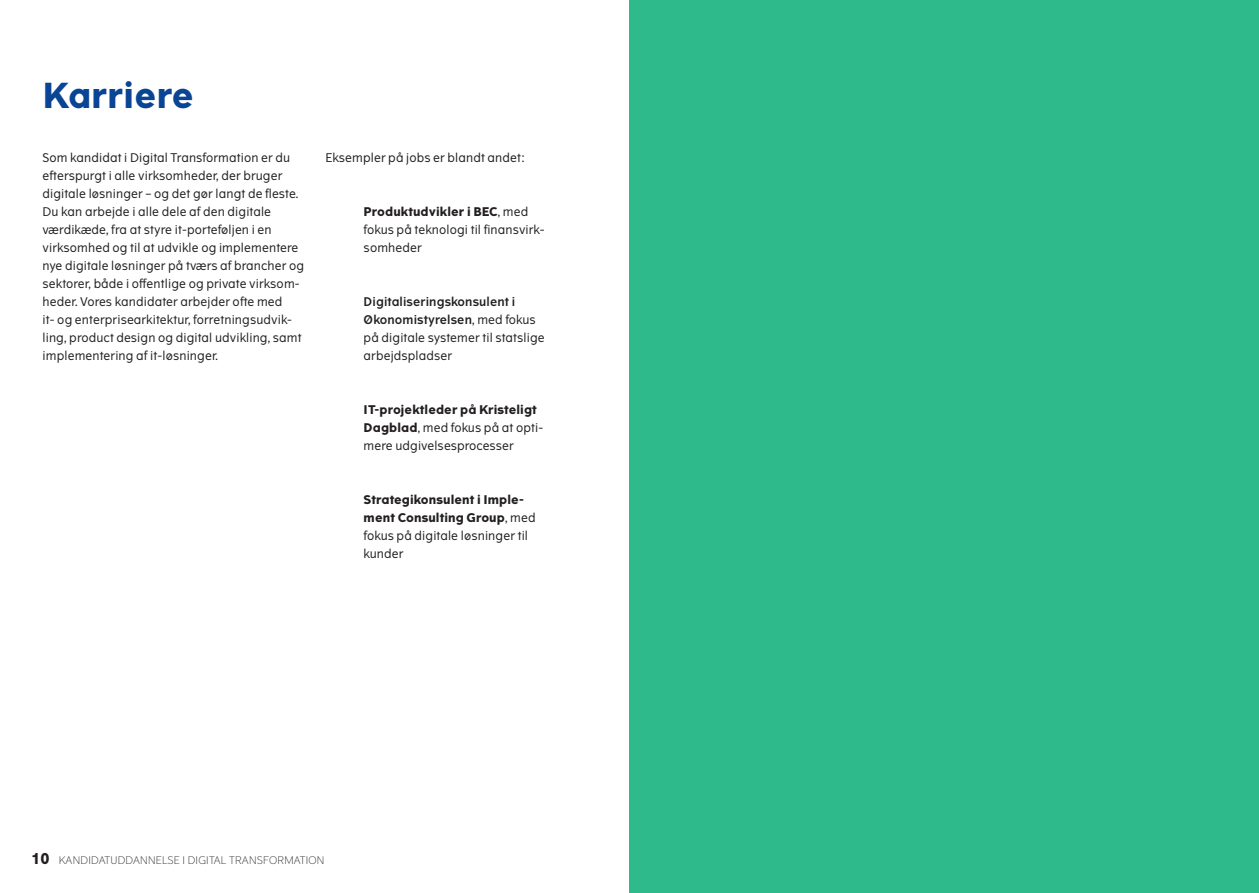
<style>
.page{position:relative;width:1259px;height:893px;background:#fff}
.page>*{position:absolute;margin:0;border:0;box-sizing:border-box;transform-origin:0 0}
.Heading_2_-_Bold_16_-_lysblå{font:700 34.5px "The Wave";letter-spacing:.01em;color:#094594}
.Brødtekst_Regular_8_12{font:12px/18px "The Wave";letter-spacing:.01em;color:#231f20}
.Brødtekst_Regular_8_12-2{font:700 12px/18px "The Wave";letter-spacing:.01em;color:#231f20}
.t1{font:300 10.5px "The Wave";letter-spacing:.025em;color:#231f20}
.s1{font-weight:700}
.s2{font-family:"The Wave D Bd"}
.s3{font-weight:400}
.s4{font-weight:700;font-size:15px}
</style>
<div class="page">
<div style="left:629px;top:0;width:630px;height:893px;background:#2fba8c"></div>
<p class="Heading_2_-_Bold_16_-_lysblå" style="left:43px;top:73px;width:153px">Karriere</p>
<p class="Brødtekst_Regular_8_12" style="left:43px;top:149px;width:263px">Som kandidat i Digital Transformation er du efterspurgt i alle virksomheder, der bruger digitale løsninger – og det gør langt de fleste.<br>Du kan arbejde i alle dele af den digitale værdikæde, fra at styre it-porteføljen i en virksomhed og til at udvikle og implementere nye digitale løsninger på tværs af brancher og sektorer, både i offentlige og private virksom&shy;heder. Vores kandidater arbejder ofte med<br>it- og enterprisearkitektur, forretningsudvik&shy;ling, product design og digital udvikling, samt implementering af it-løsninger.</p>
<p class="Brødtekst_Regular_8_12" style="left:325px;top:149px;width:201px">Eksempler på jobs er blandt andet:</p>
<p class="Brødtekst_Regular_8_12" style="left:364px;top:203px;width:182px"><span class="s1">Produktudvikler i BEC</span>, med fokus på teknologi til finansvirk&shy;somheder</p>
<p class="Brødtekst_Regular_8_12" style="left:364px;top:293px;width:183px"><span class="s2">Digitaliseringskonsulent i<br>Økonomistyrelsen</span>, med fokus på digitale systemer til statslige arbejdspladser</p>
<p class="Brødtekst_Regular_8_12" style="left:364px;top:401px;width:181px"><span class="s1">IT-projektleder på Kristeligt<br>Dagblad</span>, med fokus på at opti&shy;mere udgivelsesprocesser</p>
<p class="Brødtekst_Regular_8_12-2" style="left:364px;top:491px;width:173px">Strategikonsulent i Imple&shy;ment Consulting Group<span class="s3">, med fokus på digitale løsninger til kunder</span></p>
<p class="t1" style="left:31px;top:854px;width:294px"><span class="s4">10</span> KANDIDATUDDANNELSE I DIGITAL TRANSFORMATION</p>
</div>
